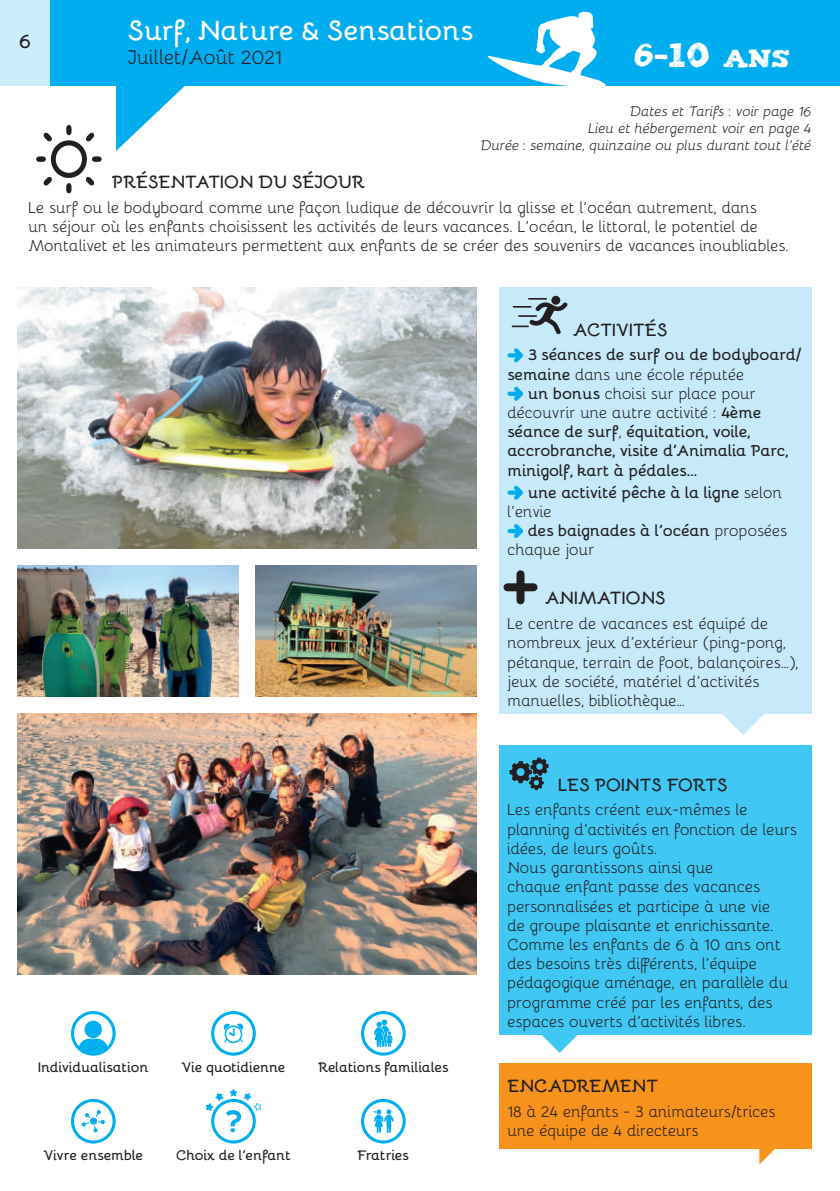
<style>
.page{position:relative;width:840px;height:1191px;background:#fff}
.page>*{position:absolute;margin:0;border:0;box-sizing:border-box;transform-origin:0 0}
.t1{font:28.2px "Tiza";color:#fff}
.t2{font:700 28px "Bellota";letter-spacing:-.01em;color:#fff}
.t3{font:20px "Bellota";letter-spacing:-.005em;color:#231f20}
.t4{font:700 20px "Bellota";color:#231f20}
.t5{font:700 18px "Bellota";letter-spacing:.01em;color:#231f20}
.t6{font:16px/19.2px "Bellota";letter-spacing:-.01em;color:#231f20}
.t7{font:700 16px/19.2px "Bellota";letter-spacing:-.02em;color:#231f20}
.t8{font:700 16px "Bellota";color:#231f20}
.t9{font:italic 14px/16.8px "Bellota";letter-spacing:-.01em;color:#231f20;text-align:right}
.t10{font:700 14px "Bellota";letter-spacing:-.01em;color:#231f20}
.s1{font-size:20.4px}
.s2{font-weight:700}
.s3{font-weight:400}
</style>
<div class="page">
<svg style="left:758px;top:1148px;width:29px;height:16px"></svg>
<div style="left:499px;top:1063px;width:312px;height:85px;background:#f7931d"></div>
<svg style="left:36px;top:125px;width:66px;height:68px"></svg>
<hr style="left:839px;top:0;width:1px;height:85px;background:#ffdc01">
<div style="left:0;top:0;width:839px;height:85px;background:#00aeef"></div>
<svg style="left:483px;top:11px;width:125px;height:75px"></svg>
<svg style="left:116px;top:85px;width:78px;height:66px"></svg>
<svg style="left:71px;top:1011px;width:45px;height:45px"></svg>
<svg style="left:71px;top:1098px;width:45px;height:46px"></svg>
<svg style="left:361px;top:1011px;width:45px;height:45px"></svg>
<svg style="left:211px;top:1011px;width:45px;height:45px"></svg>
<svg style="left:205px;top:1089px;width:57px;height:55px"></svg>
<svg style="left:361px;top:1098px;width:45px;height:46px"></svg>
<svg style="left:722px;top:714px;width:42px;height:21px"></svg>
<svg style="left:507px;top:1034px;width:104px;height:19px"></svg>
<div style="left:499px;top:288px;width:312px;height:426px;background:#c6eafa"></div>
<div style="left:551px;top:296px;width:9px;height:9px;background:#231f20;border-radius:50%"></div>
<svg style="left:511px;top:298px;width:57px;height:37px"></svg>
<svg style="left:509px;top:348px;width:15px;height:15px"></svg>
<svg style="left:509px;top:386px;width:14px;height:15px"></svg>
<svg style="left:509px;top:485px;width:15px;height:15px"></svg>
<svg style="left:509px;top:524px;width:15px;height:14px"></svg>
<div style="left:516px;top:574px;width:8px;height:26px;background:#231f20"></div>
<div style="left:507px;top:583px;width:26px;height:8px;background:#231f20"></div>
<div style="left:499px;top:745px;width:312px;height:289px;background:#40c7f4"></div>
<svg style="left:509px;top:757px;width:39px;height:33px"></svg>
<img style="left:17px;top:288px;width:459px;height:261px">
<img style="left:17px;top:713px;width:459px;height:261px">
<img style="left:17px;top:566px;width:221px;height:130px">
<img style="left:255px;top:566px;width:221px;height:130px">
<div style="left:0;top:0;width:50px;height:87px;background:#cceefb"></div>
<p class="t4" style="left:20px;top:23px;width:13px">6</p>
<h2 class="t2" style="left:128px;top:6px;width:347px">Surf, Nature &amp; Sensations</h2>
<p class="t3" style="left:128px;top:41px;width:156px">Juillet/Août 2021</p>
<h1 class="t1" style="left:634px;top:33px;width:157px">6-10 <span class="s1">ANS</span></h1>
<p class="t9" style="left:480px;top:102px;width:332px">Dates et Tarifs : voir page 16<br>Lieu et hébergement voir en page 4<br>Durée : semaine, quinzaine ou plus durant tout l’été</p>
<p class="t5" style="left:112px;top:166px;width:254px">PRÉSENTATION DU SÉJOUR</p>
<p class="t6" style="left:29px;top:197px;width:761px">Le surf ou le bodyboard comme une façon ludique de découvrir la glisse et l’océan autrement, dans<br>un séjour où les enfants choisissent les activités de leurs vacances. L’océan, le littoral, le potentiel de<br>Montalivet et les animateurs permettent aux enfants de se créer des souvenirs de vacances inoubliables.</p>
<p class="t5" style="left:572px;top:313px;width:96px">ACTIVITÉS</p>
<p class="t7" style="left:527px;top:344px;width:275px">3 séances de surf ou de bodyboard/</p>
<p class="t6" style="left:507px;top:363px;width:238px"><span class="s2">semaine</span> dans une école réputée</p>
<p class="t6" style="left:527px;top:382px;width:230px"><span class="s2">un bonus</span> choisi sur place pour</p>
<p class="t6" style="left:507px;top:402px;width:255px">découvrir une autre activité : <span class="s2">4ème</span></p>
<p class="t7" style="left:507px;top:420px;width:244px">séance de surf<span class="s3">,</span> équitation, voile,</p>
<p class="t7" style="left:507px;top:440px;width:282px">accrobranche, visite d’Animalia Parc,</p>
<p class="t8" style="left:507px;top:456px;width:191px">minigolf, kart à pédales…</p>
<p class="t7" style="left:507px;top:481px;width:276px;text-indent:20px">une activité pêche à la ligne <span class="s3">selon l’envie</span></p>
<p class="t7" style="left:507px;top:519px;width:281px;text-indent:20px">des baignades à l’océan <span class="s3">proposées chaque jour</span></p>
<p class="t5" style="left:544px;top:582px;width:122px">ANIMATIONS</p>
<p class="t6" style="left:507px;top:613px;width:292px">Le centre de vacances est équipé de nombreux jeux d’extérieur (ping-pong, pétanque, terrain de foot, balançoires…), jeux de société, matériel d’activités manuelles, bibliothèque…</p>
<p class="t10" style="left:38px;top:1054px;width:112px">Individualisation</p>
<p class="t10" style="left:181px;top:1054px;width:105px">Vie quotidienne</p>
<p class="t10" style="left:318px;top:1054px;width:132px">Relations familiales</p>
<p class="t10" style="left:44px;top:1142px;width:101px">Vivre ensemble</p>
<p class="t10" style="left:176px;top:1142px;width:116px">Choix de l’enfant</p>
<p class="t10" style="left:357px;top:1142px;width:53px">Fratries</p>
<p class="t5" style="left:557px;top:768px;width:171px">LES POINTS FORTS</p>
<p class="t6" style="left:507px;top:799px;width:291px">Les enfants créent eux-mêmes le planning d’activités en fonction de leurs idées, de leurs goûts.<br>Nous garantissons ainsi que<br>chaque enfant passe des vacances personnalisées et participe à une vie<br>de groupe plaisante et enrichissante.<br>Comme les enfants de 6 à 10 ans ont des besoins très différents, l’équipe pédagogique aménage, en parallèle du programme créé par les enfants, des espaces ouverts d’activités libres.</p>
<p class="t5" style="left:507px;top:1069px;width:152px">ENCADREMENT</p>
<p class="t6" style="left:507px;top:1100px;width:270px">18 à 24 enfants - 3 animateurs/trices une équipe de 4 directeurs</p>
</div>
